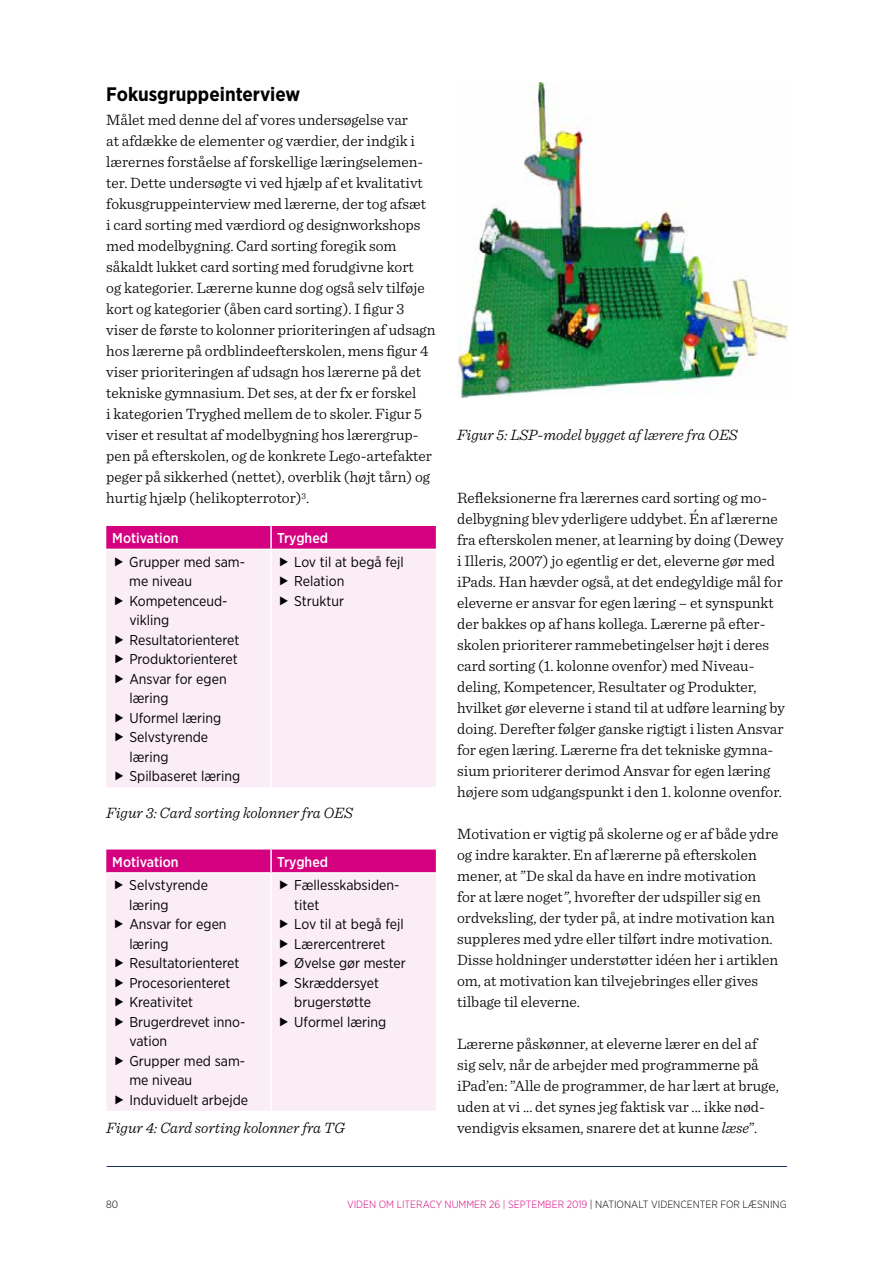
<style>
.page{position:relative;width:893px;height:1263px;background:#fff}
.page>*{position:absolute;margin:0;border:0;box-sizing:border-box;transform-origin:0 0}
.t1{font:700 19.5px "Gotham Narrow";color:#000}
.t2{font:300 15.75px/21px "Sentinel";color:#000}
.t3{font:italic 300 15.75px "Sentinel";color:#000}
.t4{font:14.25px/19.5px "Gotham Narrow";color:#000}
.t5{font:500 14.25px "Gotham Narrow";color:#fff}
.t6{font:300 10.5px "Gotham Narrow";color:#d4007f}
.t7{font:300 10.5px "Gotham Narrow";color:#000}
.s1{font-style:italic}
.s2{color:#000}
</style>
<div class="page">
<hr style="left:107px;top:1166px;width:680px;height:1px;background:#17365d">
<div style="left:106px;top:526px;width:330px;height:23px;background:#d4007f"></div>
<div style="left:106px;top:550px;width:330px;height:237px;background:#fbedf6"></div>
<hr style="left:270px;top:526px;width:2px;height:23px;background:#fff">
<hr style="left:270px;top:550px;width:2px;height:237px;background:#fff">
<div style="left:106px;top:849px;width:330px;height:23px;background:#d4007f"></div>
<div style="left:106px;top:874px;width:330px;height:237px;background:#fbedf6"></div>
<hr style="left:270px;top:849px;width:2px;height:23px;background:#fff">
<hr style="left:270px;top:874px;width:2px;height:237px;background:#fff">
<img style="left:457px;top:83px;width:331px;height:315px">
<svg style="left:115px;top:557px;width:8px;height:9px"></svg>
<svg style="left:115px;top:596px;width:8px;height:9px"></svg>
<svg style="left:115px;top:635px;width:8px;height:9px"></svg>
<svg style="left:115px;top:654px;width:8px;height:10px"></svg>
<svg style="left:115px;top:674px;width:8px;height:9px"></svg>
<svg style="left:115px;top:713px;width:8px;height:9px"></svg>
<svg style="left:115px;top:732px;width:8px;height:9px"></svg>
<svg style="left:115px;top:771px;width:8px;height:9px"></svg>
<svg style="left:280px;top:557px;width:8px;height:9px"></svg>
<svg style="left:280px;top:576px;width:8px;height:9px"></svg>
<svg style="left:280px;top:596px;width:8px;height:9px"></svg>
<svg style="left:115px;top:880px;width:8px;height:10px"></svg>
<svg style="left:115px;top:919px;width:8px;height:10px"></svg>
<svg style="left:115px;top:958px;width:8px;height:10px"></svg>
<svg style="left:115px;top:978px;width:8px;height:9px"></svg>
<svg style="left:115px;top:997px;width:8px;height:10px"></svg>
<svg style="left:115px;top:1017px;width:8px;height:9px"></svg>
<svg style="left:115px;top:1056px;width:8px;height:9px"></svg>
<svg style="left:115px;top:1095px;width:8px;height:9px"></svg>
<svg style="left:280px;top:880px;width:8px;height:9px"></svg>
<svg style="left:280px;top:919px;width:8px;height:9px"></svg>
<svg style="left:280px;top:939px;width:8px;height:9px"></svg>
<svg style="left:280px;top:958px;width:8px;height:9px"></svg>
<svg style="left:280px;top:978px;width:8px;height:9px"></svg>
<svg style="left:280px;top:1017px;width:8px;height:9px"></svg>
<p class="t1" style="left:106px;top:81px;width:196px">Fokusgruppeinterview</p>
<p class="t2" style="left:106px;top:108px;width:331px">Målet med denne del af vores undersøgelse var<br>at afdække de elementer og værdier, der indgik i lærernes forståelse af forskellige læringselemen&shy;ter. Dette undersøgte vi ved hjælp af et kvalitativt fokusgruppeinterview med lærerne, der tog afsæt<br>i card sorting med værdiord og designworkshops med modelbygning. Card sorting foregik som såkaldt lukket card sorting med forudgivne kort<br>og kategorier. Lærerne kunne dog også selv tilføje kort og kategorier (åben card sorting). I figur 3 viser de første to kolonner prioriteringen af udsagn hos lærerne på ordblindeefterskolen, mens figur 4 viser prioriteringen af udsagn hos lærerne på det tekniske gymnasium. Det ses, at der fx er forskel<br>i kategorien Tryghed mellem de to skoler. Figur 5 viser et resultat af modelbygning hos lærergrup&shy;pen på efterskolen, og de konkrete Lego-artefakter peger på sikkerhed (nettet), overblik (højt tårn) og hurtig hjælp (helikopterrotor)<sup>3</sup>.</p>
<p class="t5" style="left:112px;top:529px;width:68px">Motivation</p>
<p class="t5" style="left:277px;top:529px;width:53px">Tryghed</p>
<p class="t4" style="left:129px;top:552px;width:117px">Grupper med sam&shy;me niveau<br>Kompetenceud&shy;vikling<br>Resultatorienteret<br>Produktorienteret<br>Ansvar for egen læring<br>Uformel læring<br>Selvstyrende læring<br>Spilbaseret læring</p>
<p class="t4" style="left:294px;top:552px;width:111px">Lov til at begå fejl<br>Relation<br>Struktur</p>
<p class="t3" style="left:106px;top:801px;width:248px">Figur 3: Card sorting kolonner fra OES</p>
<p class="t5" style="left:112px;top:853px;width:68px">Motivation</p>
<p class="t5" style="left:277px;top:853px;width:53px">Tryghed</p>
<p class="t4" style="left:129px;top:875px;width:120px">Selvstyrende læring<br>Ansvar for egen læring<br>Resultatorienteret<br>Procesorienteret<br>Kreativitet<br>Brugerdrevet inno&shy;vation<br>Grupper med sam&shy;me niveau<br>Induviduelt arbejde</p>
<p class="t4" style="left:294px;top:875px;width:113px">Fællesskabsiden&shy;titet<br>Lov til at begå fejl<br>Lærercentreret<br>Øvelse gør mester<br>Skræddersyet brugerstøtte<br>Uformel læring</p>
<p class="t3" style="left:106px;top:1116px;width:240px">Figur 4: Card sorting kolonner fra TG</p>
<p class="t3" style="left:457px;top:423px;width:282px">Figur 5: LSP-model bygget af lærere fra OES</p>
<p class="t2" style="left:457px;top:486px;width:329px">Refleksionerne fra lærernes card sorting og mo&shy;delbygning blev yderligere uddybet. Én af lærerne fra efterskolen mener, at learning by doing (Dewey i Illeris, 2007) jo egentlig er det, eleverne gør med iPads. Han hævder også, at det endegyldige mål for eleverne er ansvar for egen læring – et synspunkt der bakkes op af hans kollega. Lærerne på efter&shy;skolen prioriterer rammebetingelser højt i deres card sorting (1. kolonne ovenfor) med Niveau&shy;deling, Kompetencer, Resultater og Produkter, hvilket gør eleverne i stand til at udføre learning by doing. Derefter følger ganske rigtigt i listen Ansvar for egen læring. Lærerne fra det tekniske gymna&shy;sium prioriterer derimod Ansvar for egen læring højere som udgangspunkt i den 1. kolonne ovenfor.</p>
<p class="t2" style="left:457px;top:822px;width:323px">Motivation er vigtig på skolerne og er af både ydre og indre karakter. En af lærerne på efterskolen mener, at ”De skal da have en indre motivation for at lære noget<span class="s1">”</span>, hvorefter der udspiller sig en ordveksling, der tyder på, at indre motivation kan suppleres med ydre eller tilført indre motivation.<br>Disse holdninger understøtter idéen her i artiklen om, at motivation kan tilvejebringes eller gives tilbage til eleverne.</p>
<p class="t2" style="left:457px;top:1032px;width:323px">Lærerne påskønner, at eleverne lærer en del af sig selv, når de arbejder med programmerne på iPad’en: ”Alle de programmer, de har lært at bruge, uden at vi ... det synes jeg faktisk var ... ikke nød&shy;vendigvis eksamen, snarere det at kunne <span class="s1">læse</span>”.</p>
<p class="t7" style="left:106px;top:1197px;width:14px">80</p>
<p class="t6" style="left:347px;top:1197px;width:441px">VIDEN OM LITERACY NUMMER 26 | SEPTEMBER 2019 <span class="s2">| NATIONALT VIDENCENTER FOR LÆSNING</span></p>
</div>
